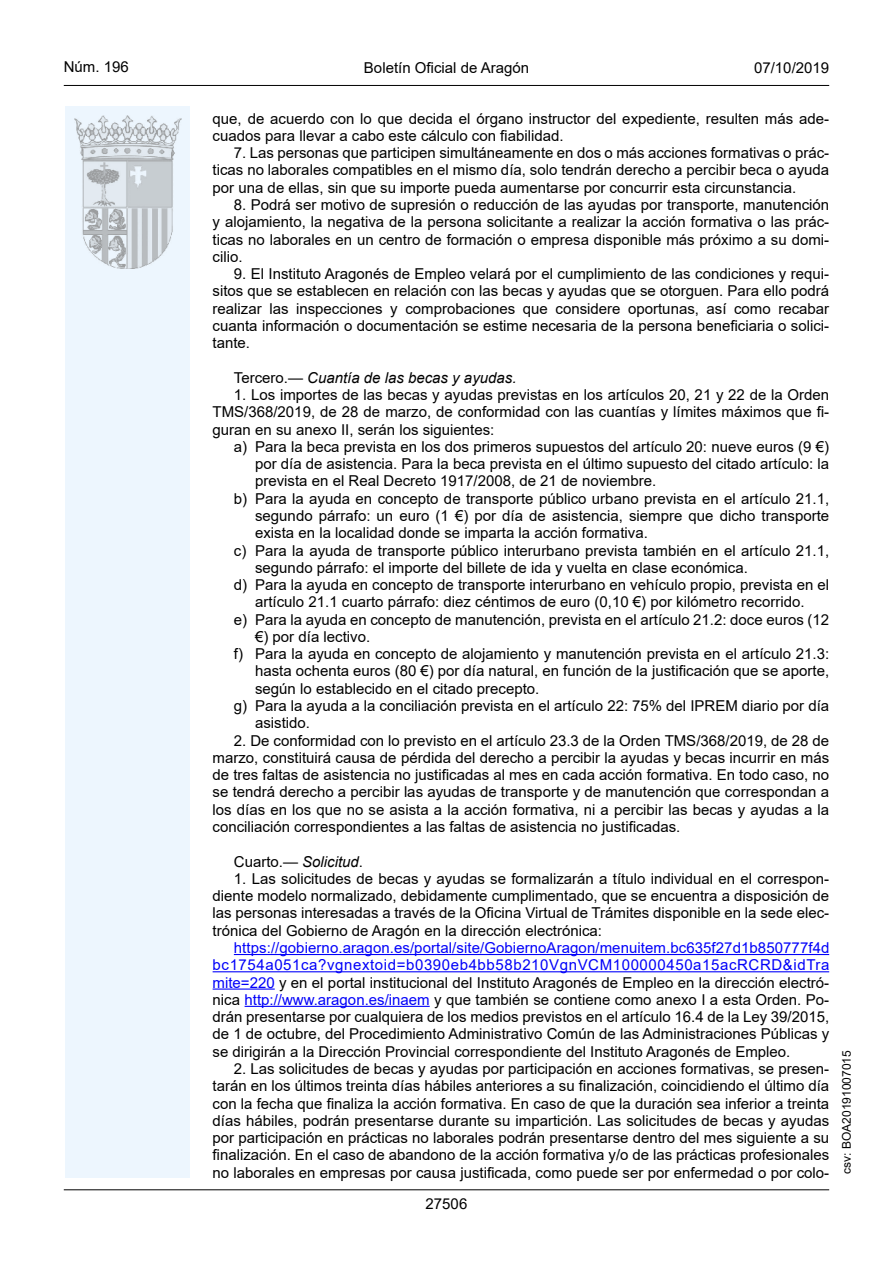
<style>
.page{position:relative;width:893px;height:1263px;background:#fff}
.page>*{position:absolute;margin:0;border:0;box-sizing:border-box;transform-origin:0 0}
.inicio_de_parrafo{font:15px/17.2px "Arial";color:#000;text-align:justify}
.Sangrado_01{font:15px/17.2px "Arial";color:#000;text-align:justify}
.inicio_de_parrafo-2{font:italic 15px "Arial";color:#000}
.estilo_head-c{font:15px "Arial";color:#000}
.estilo_head-d{font:15px "Arial MT2";color:#000}
.estilo_head-i{font:15px "Arial MT2";color:#000}
.numero_pagina{font:15px "Arial MT2";color:#000}
.estilo_head-i-2{font:12px "Arial MT2";color:#000}
.s1{font-style:normal}
.s2{font-family:"Arial MT2";font-style:normal}
.s3{color:#0200fa}
.s4{font-family:"Arial MT2"}
</style>
<div class="page">
<div style="left:65px;top:106px;width:125px;height:1072px;background:#edf6fe"></div>
<img style="left:75px;top:115px;width:106px;height:153px">
<hr style="left:64px;top:85px;width:765px;height:1px;background:#000">
<hr style="left:64px;top:1189px;width:765px;height:1px;background:#000">
<hr style="left:234px;top:954px;width:595px;height:1px;background:#0200fa">
<hr style="left:213px;top:971px;width:616px;height:1px;background:#0200fa">
<hr style="left:213px;top:988px;width:62px;height:2px;background:#0200fa">
<hr style="left:245px;top:1006px;width:185px;height:1px;background:#0200fa">
<p class="estilo_head-i" style="left:64px;top:57px;width:67px">Núm. 196</p>
<p class="estilo_head-c" style="left:364px;top:57px;width:167px">Boletín Oficial de Aragón</p>
<p class="estilo_head-d" style="left:754px;top:57px;width:77px">07/10/2019</p>
<p class="inicio_de_parrafo" style="left:213px;top:110px;width:618px">que, de acuerdo con lo que decida el órgano instructor del expediente, resulten más ade&shy;cuados para llevar a cabo este cálculo con fiabilidad.</p>
<p class="inicio_de_parrafo" style="left:213px;top:144px;width:618px;text-indent:21px">7. Las personas que participen simultáneamente en dos o más acciones formativas o prác&shy;ticas no laborales compatibles en el mismo día, solo tendrán derecho a percibir beca o ayuda por una de ellas, sin que su importe pueda aumentarse por concurrir esta circunstancia.</p>
<p class="inicio_de_parrafo" style="left:213px;top:196px;width:618px;text-indent:21px">8. Podrá ser motivo de supresión o reducción de las ayudas por transporte, manutención y alojamiento, la negativa de la persona solicitante a realizar la acción formativa o las prác&shy;ticas no laborales en un centro de formación o empresa disponible más próximo a su domi&shy;cilio.</p>
<p class="inicio_de_parrafo" style="left:213px;top:265px;width:618px;text-indent:21px">9. El Instituto Aragonés de Empleo velará por el cumplimiento de las condiciones y requi&shy;sitos que se establecen en relación con las becas y ayudas que se otorguen. Para ello podrá realizar las inspecciones y comprobaciones que considere oportunas, así como recabar cuanta información o documentación se estime necesaria de la persona beneficiaria o solici&shy;tante.</p>
<p class="inicio_de_parrafo-2" style="left:234px;top:368px;width:284px"><span class="s1">Tercero.—</span> Cuantía de las becas y ayudas.</p>
<p class="inicio_de_parrafo" style="left:213px;top:386px;width:618px;text-indent:21px">1. Los importes de las becas y ayudas previstas en los artículos 20, 21 y 22 de la Orden TMS/368/2019, de 28 de marzo, de conformidad con las cuantías y límites máximos que fi&shy;guran en su anexo II, serán los siguientes:</p>
<p class="Sangrado_01" style="left:255px;top:438px;width:576px;text-indent:-21px">a) Para la beca prevista en los dos primeros supuestos del artículo 20: nueve euros (9 €) por día de asistencia. Para la beca prevista en el último supuesto del citado artículo: la prevista en el Real Decreto 1917/2008, de 21 de noviembre.</p>
<p class="Sangrado_01" style="left:255px;top:490px;width:575px;text-indent:-21px">b) Para la ayuda en concepto de transporte público urbano prevista en el artículo 21.1, segundo párrafo: un euro (1 €) por día de asistencia, siempre que dicho transporte exista en la localidad donde se imparta la acción formativa.</p>
<p class="Sangrado_01" style="left:255px;top:541px;width:576px;text-indent:-21px">c) Para la ayuda de transporte público interurbano prevista también en el artículo 21.1, segundo párrafo: el importe del billete de ida y vuelta en clase económica.</p>
<p class="Sangrado_01" style="left:234px;top:576px;width:597px;text-align:center">d) Para la ayuda en concepto de transporte interurbano en vehículo propio, prevista en el artículo 21.1 cuarto párrafo: diez céntimos de euro (0,10 €) por kilómetro recorrido.</p>
<p class="Sangrado_01" style="left:255px;top:611px;width:575px;text-indent:-21px">e) Para la ayuda en concepto de manutención, prevista en el artículo 21.2: doce euros (12 €) por día lectivo.</p>
<p class="Sangrado_01" style="left:255px;top:645px;width:576px;text-indent:-21px">f) Para la ayuda en concepto de alojamiento y manutención prevista en el artículo 21.3: hasta ochenta euros (80 €) por día natural, en función de la justificación que se aporte, según lo establecido en el citado precepto.</p>
<p class="Sangrado_01" style="left:255px;top:697px;width:576px;text-indent:-21px">g) Para la ayuda a la conciliación prevista en el artículo 22: 75% del IPREM diario por día asistido.</p>
<p class="inicio_de_parrafo" style="left:213px;top:732px;width:618px;text-indent:21px">2. De conformidad con lo previsto en el artículo 23.3 de la Orden TMS/368/2019, de 28 de marzo, constituirá causa de pérdida del derecho a percibir la ayudas y becas incurrir en más de tres faltas de asistencia no justificadas al mes en cada acción formativa. En todo caso, no se tendrá derecho a percibir las ayudas de transporte y de manutención que correspondan a los días en los que no se asista a la acción formativa, ni a percibir las becas y ayudas a la conciliación correspondientes a las faltas de asistencia no justificadas.</p>
<p class="inicio_de_parrafo-2" style="left:234px;top:851px;width:131px"><span class="s1">Cuarto.—</span> Solicitud<span class="s2">.</span></p>
<p class="inicio_de_parrafo" style="left:213px;top:870px;width:618px;text-indent:21px">1. Las solicitudes de becas y ayudas se formalizarán a título individual en el correspon&shy;diente modelo normalizado, debidamente cumplimentado, que se encuentra a disposición de las personas interesadas a través de la Oficina Virtual de Trámites disponible en la sede elec&shy;trónica del Gobierno de Aragón en la dirección electrónica:</p>
<p class="inicio_de_parrafo" style="left:213px;top:939px;width:618px;text-indent:21px"><span class="s3">https://gobierno.aragon.es/portal/site/GobiernoAragon/menuitem.bc635f27d1b850777f4d bc1754a051ca?vgnextoid=b0390eb4bb58b210VgnVCM100000450a15acRCRD&amp;idTra mite=220</span> y en el portal institucional del Instituto Aragonés de Empleo en la dirección electró&shy;nica <span class="s3">http://www.aragon.es/inaem</span> y que también se contiene como anexo I a esta Orden. Po&shy;drán presentarse por cualquiera de los medios previstos en el artículo 16.4 de la Ley 39/2015, de 1 de octubre, del Procedimiento Administrativo Común de las Administraciones Públicas y se dirigirán a la Dirección Provincial correspondiente del Instituto Aragonés de Empleo.</p>
<p class="inicio_de_parrafo" style="left:213px;top:1060px;width:618px;text-indent:21px">2. Las solicitudes de becas y ayudas por participación en acciones formativas, se presen&shy;tarán en los últimos treinta días hábiles anteriores a su finalización, coincidiendo el último día con la fecha que finaliza la acción formativa. En caso de que la duración sea inferior a treinta días hábiles, podrán presentarse durante su impartición. Las solicitudes de becas y ayudas por participación en prácticas no laborales podrán presentarse dentro del mes siguiente a su finalización. En el caso de abandono de la acción formativa y/o de las prácticas profesionales no laborales en empresas por causa justificada, como puede ser por enfermedad o por colo<span class="s4">-</span></p>
<p class="numero_pagina" style="left:426px;top:1193px;width:43px">27506</p>
<p class="estilo_head-i-2" style="left:838px;top:1174px;width:125px;rotate:-90deg">csv: BOA20191007015</p>
</div>
